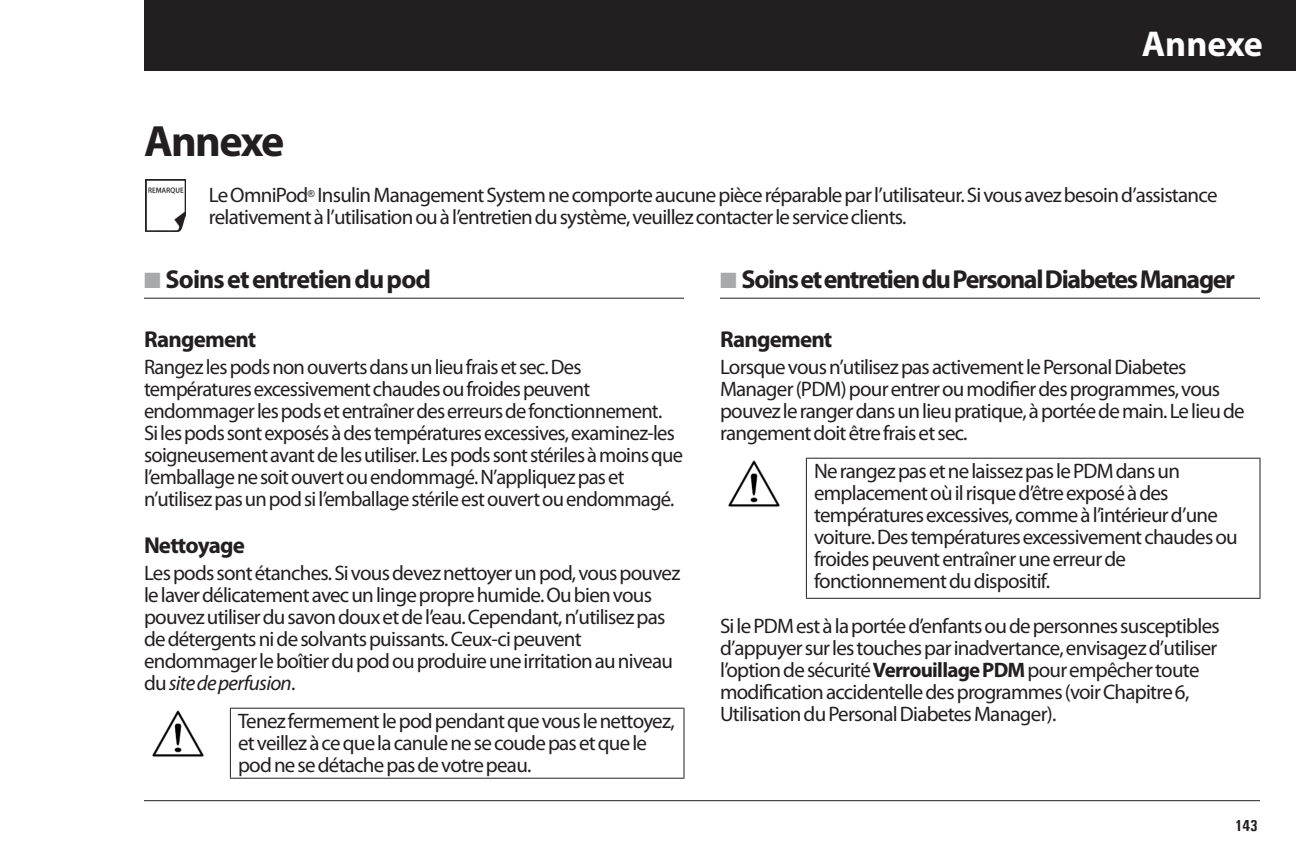
<style>
.page{position:relative;width:1296px;height:864px;background:#fff}
.page>*{position:absolute;margin:0;border:0;box-sizing:border-box;transform-origin:0 0}
.ChapterTitleNoNum{font:700 44px "Myriad Pro";letter-spacing:-.04em;color:#231f20}
.t1{font:700 36px "Myriad Pro";letter-spacing:-.005em;color:#fff}
.Head1{font:700 26px "Myriad Pro";letter-spacing:-.05em;color:#231f20}
.Head2{font:700 23px "Myriad Pro";letter-spacing:-.035em;color:#231f20}
.Body{font:21px/22px "Myriad Pro";letter-spacing:-.035em;color:#231f20}
.Cell_Body{font:21px/22px "Myriad Pro";letter-spacing:-.035em;color:#231f20}
.t2{font:700 condensed 16px "Univers";color:#231f20}
.Body-2{font:9.4px "Arial";color:#231f20}
.s1{color:#a8a9ad}
.s2{font-style:italic}
.s3{font-weight:700}
</style>
<div class="page">
<hr style="left:144px;top:800px;width:1116px;height:1px;background:#231f20">
<div style="left:144px;top:0;width:1152px;height:71px;background:#231f20"></div>
<img style="left:146px;top:179px;width:39px;height:52px">
<hr style="left:144px;top:298px;width:540px;height:1px;background:#231f20">
<svg style="left:229px;top:708px;width:455px;height:70px"></svg>
<hr style="left:230px;top:709px;width:1px;height:69px;background:#231f20">
<hr style="left:230px;top:708px;width:454px;height:1px;background:#231f20">
<hr style="left:684px;top:709px;width:1px;height:69px;background:#231f20">
<hr style="left:230px;top:778px;width:454px;height:1px;background:#231f20">
<hr style="left:720px;top:298px;width:540px;height:1px;background:#231f20">
<svg style="left:805px;top:458px;width:455px;height:140px"></svg>
<hr style="left:806px;top:459px;width:1px;height:139px;background:#231f20">
<hr style="left:806px;top:458px;width:455px;height:1px;background:#231f20">
<hr style="left:1260px;top:459px;width:1px;height:139px;background:#231f20">
<hr style="left:806px;top:598px;width:455px;height:1px;background:#231f20">
<img style="left:152px;top:710px;width:52px;height:47px">
<img style="left:728px;top:460px;width:52px;height:47px">
<h2 class="t1" style="left:1142px;top:21px;width:123px">Annexe</h2>
<p class="ChapterTitleNoNum" style="left:144px;top:112px;width:142px">Annexe</p>
<p class="Body" style="left:209px;top:184px;width:1010px">Le OmniPod Insulin Management System ne comporte aucune pièce réparable par l’utilisateur. Si vous avez besoin d’assistance</p>
<p class="Body-2" style="left:308px;top:188px;width:8px">®</p>
<p class="Body" style="left:209px;top:206px;width:699px">relativement à l’utilisation ou à l’entretien du système, veuillez contacter le service clients.</p>
<p class="Head1" style="left:144px;top:262px;width:289px"><span class="s1">■</span> Soins et entretien du pod</p>
<p class="Head2" style="left:144px;top:324px;width:114px">Rangement</p>
<p class="Body" style="left:144px;top:355px;width:541px">Rangez les pods non ouverts dans un lieu frais et sec. Des températures excessivement chaudes ou froides peuvent endommager les pods et entraîner des erreurs de fonctionnement.<br>Si les pods sont exposés à des températures excessives, examinez-les soigneusement avant de les utiliser. Les pods sont stériles à moins que l’emballage ne soit ouvert ou endommagé. N’appliquez pas et n’utilisez pas un pod si l’emballage stérile est ouvert ou endommagé.</p>
<p class="Head2" style="left:144px;top:530px;width:102px">Nettoyage</p>
<p class="Body" style="left:144px;top:561px;width:538px">Les pods sont étanches. Si vous devez nettoyer un pod, vous pouvez le laver délicatement avec un linge propre humide. Ou bien vous pouvez utiliser du savon doux et de l’eau. Cependant, n’utilisez pas de détergents ni de solvants puissants. Ceux-ci peuvent endommager le boîtier du pod ou produire une irritation au niveau du <span class="s2">site de perfusion</span>.</p>
<p class="Cell_Body" style="left:238px;top:710px;width:438px">Tenez fermement le pod pendant que vous le nettoyez, et veillez à ce que la canule ne se coude pas et que le pod ne se détache pas de votre peau.</p>
<p class="Head1" style="left:720px;top:262px;width:517px"><span class="s1">■</span> Soins et entretien du Personal Diabetes Manager</p>
<p class="Head2" style="left:720px;top:324px;width:114px">Rangement</p>
<p class="Body" style="left:720px;top:355px;width:526px">Lorsque vous n’utilisez pas activement le Personal Diabetes Manager (PDM) pour entrer ou modifier des programmes, vous pouvez le ranger dans un lieu pratique, à portée de main. Le lieu de rangement doit être frais et sec.</p>
<p class="Cell_Body" style="left:814px;top:460px;width:425px">Ne rangez pas et ne laissez pas le PDM dans un emplacement où il risque d’être exposé à des températures excessives, comme à l’intérieur d’une voiture. Des températures excessivement chaudes ou froides peuvent entraîner une erreur de fonctionnement du dispositif.</p>
<p class="Body" style="left:720px;top:614px;width:501px">Si le PDM est à la portée d’enfants ou de personnes susceptibles d’appuyer sur les touches par inadvertance, envisagez d’utiliser l’option de sécurité <span class="s3">Verrouillage PDM</span> pour empêcher toute modification accidentelle des programmes (voir Chapitre 6, Utilisation du Personal Diabetes Manager).</p>
<p class="t2" style="left:1235px;top:816px;width:24px">143</p>
</div>
